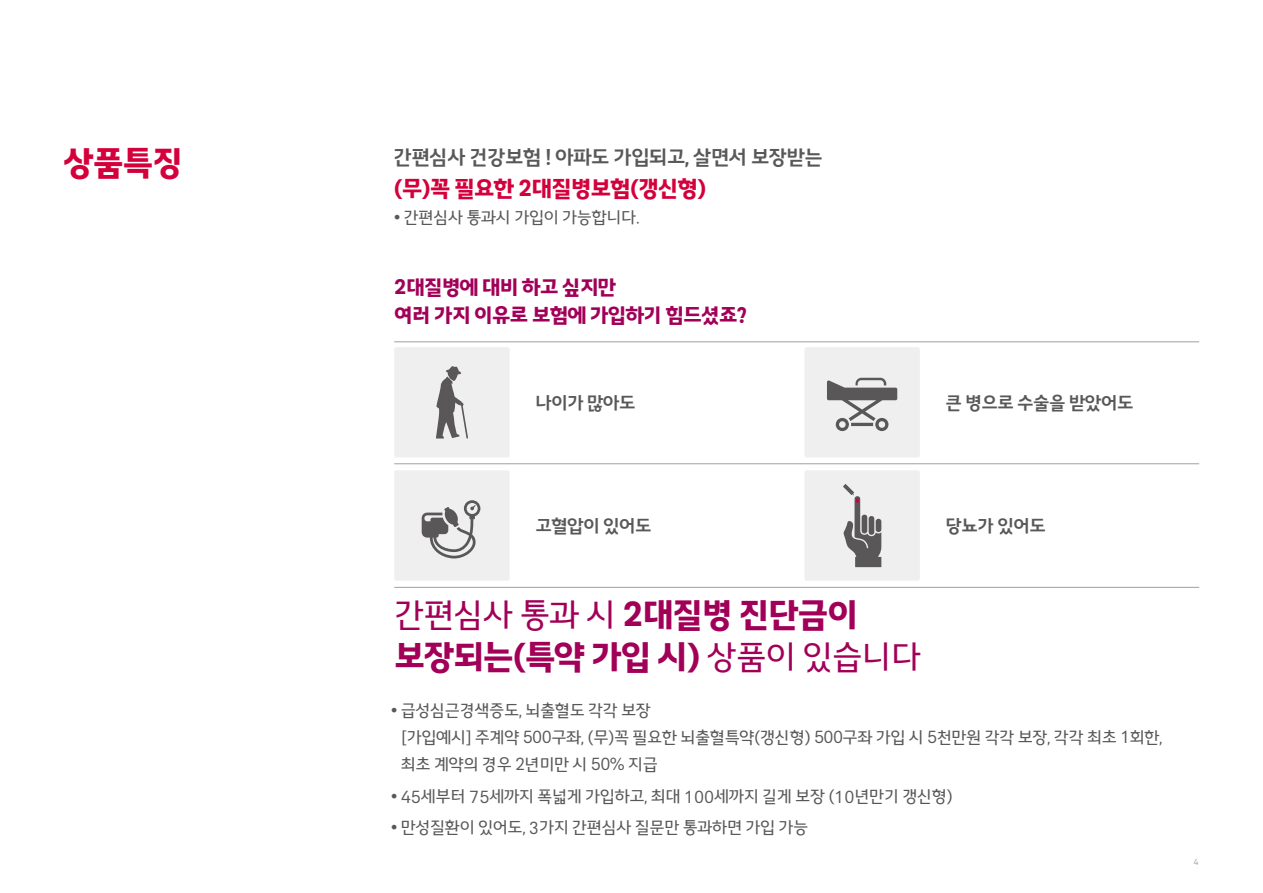
<style>
.page{position:relative;width:1263px;height:893px;background:#fff}
.page>*{position:absolute;margin:0;border:0;box-sizing:border-box;transform-origin:0 0}
.t1{font:700 36px/42px "AIA Vitality KR";letter-spacing:-.03em;color:#a20058}
.t2{font:700 36px "AIA Vitality KR";color:#d4003b}
.t3{font:700 24px "AIA Vitality KR";letter-spacing:-.03em;color:#d4003b}
.t4{font:700 21.75px/28.5px "AIA Vitality KR";letter-spacing:-.03em;color:#a20058}
.t5{font:500 21.75px "AIA Vitality KR";letter-spacing:-.03em;color:#595757}
.t6{font:500 19.5px "AIA Vitality KR";letter-spacing:-.03em;color:#595757}
.t7{font:18px/27px "AIA Vitality KR";letter-spacing:-.03em;color:#595757}
.t8{font:9px "AIA Vitality KR";color:#9fa0a0}
.s1{font-weight:400}
</style>
<div class="page">
<hr style="left:394px;top:587px;width:805px;height:1px;background:#9fa0a0">
<hr style="left:394px;top:342px;width:805px;height:1px;background:#9fa0a0">
<hr style="left:394px;top:463px;width:805px;height:1px;background:#9fa0a0">
<div style="left:394px;top:347px;width:116px;height:110px;background:#efefef;border-radius:2px"></div>
<svg style="left:436px;top:366px;width:32px;height:73px"></svg>
<div style="left:394px;top:470px;width:116px;height:111px;background:#efefef;border-radius:2px"></div>
<div style="left:804px;top:347px;width:116px;height:110px;background:#efefef;border-radius:2px"></div>
<svg style="left:827px;top:378px;width:70px;height:53px"></svg>
<div style="left:804px;top:470px;width:116px;height:111px;background:#efefef;border-radius:2px"></div>
<svg style="left:843px;top:484px;width:38px;height:83px"></svg>
<svg style="left:422px;top:500px;width:58px;height:59px"></svg>
<h1 class="t2" style="left:64px;top:141px;width:121px">상품특징</h1>
<p class="t5" style="left:394px;top:144px;width:431px">간편심사 건강보험 ! 아파도 가입되고, 살면서 보장받는</p>
<h2 class="t3" style="left:394px;top:173px;width:314px">(무)꼭 필요한 2대질병보험(갱신형)</h2>
<p class="t7" style="left:394px;top:203px;width:247px">• 간편심사 통과시 가입이 가능합니다.</p>
<p class="t4" style="left:394px;top:272px;width:353px">2대질병에 대비 하고 싶지만<br>여러 가지 이유로 보험에 가입하기 힘드셨죠?</p>
<p class="t6" style="left:535px;top:391px;width:102px">나이가 많아도</p>
<p class="t6" style="left:945px;top:391px;width:190px">큰 병으로 수술을 받았어도</p>
<p class="t6" style="left:535px;top:514px;width:118px">고혈압이 있어도</p>
<p class="t6" style="left:945px;top:514px;width:102px">당뇨가 있어도</p>
<h1 class="t1" style="left:395px;top:593px;width:528px"><span class="s1">간편심사 통과 시</span> 2대질병 진단금이 보장되는(특약 가입 시) <span class="s1">상품이 있습니다</span></h1>
<p class="t7" style="left:401px;top:697px;width:763px;text-indent:-10px">• 급성심근경색증도, 뇌출혈도 각각 보장<br>[가입예시] 주계약 500구좌, (무)꼭 필요한 뇌출혈특약(갱신형) 500구좌 가입 시 5천만원 각각 보장, 각각 최초 1회한, 최초 계약의 경우 2년미만 시 50% 지급</p>
<p class="t7" style="left:391px;top:782px;width:564px">• 45세부터 75세까지 폭넓게 가입하고, 최대 100세까지 길게 보장 (10년만기 갱신형)</p>
<p class="t7" style="left:391px;top:814px;width:419px">• 만성질환이 있어도, 3가지 간편심사 질문만 통과하면 가입 가능</p>
<p class="t8" style="left:1193px;top:856px;width:7px">4</p>
</div>
